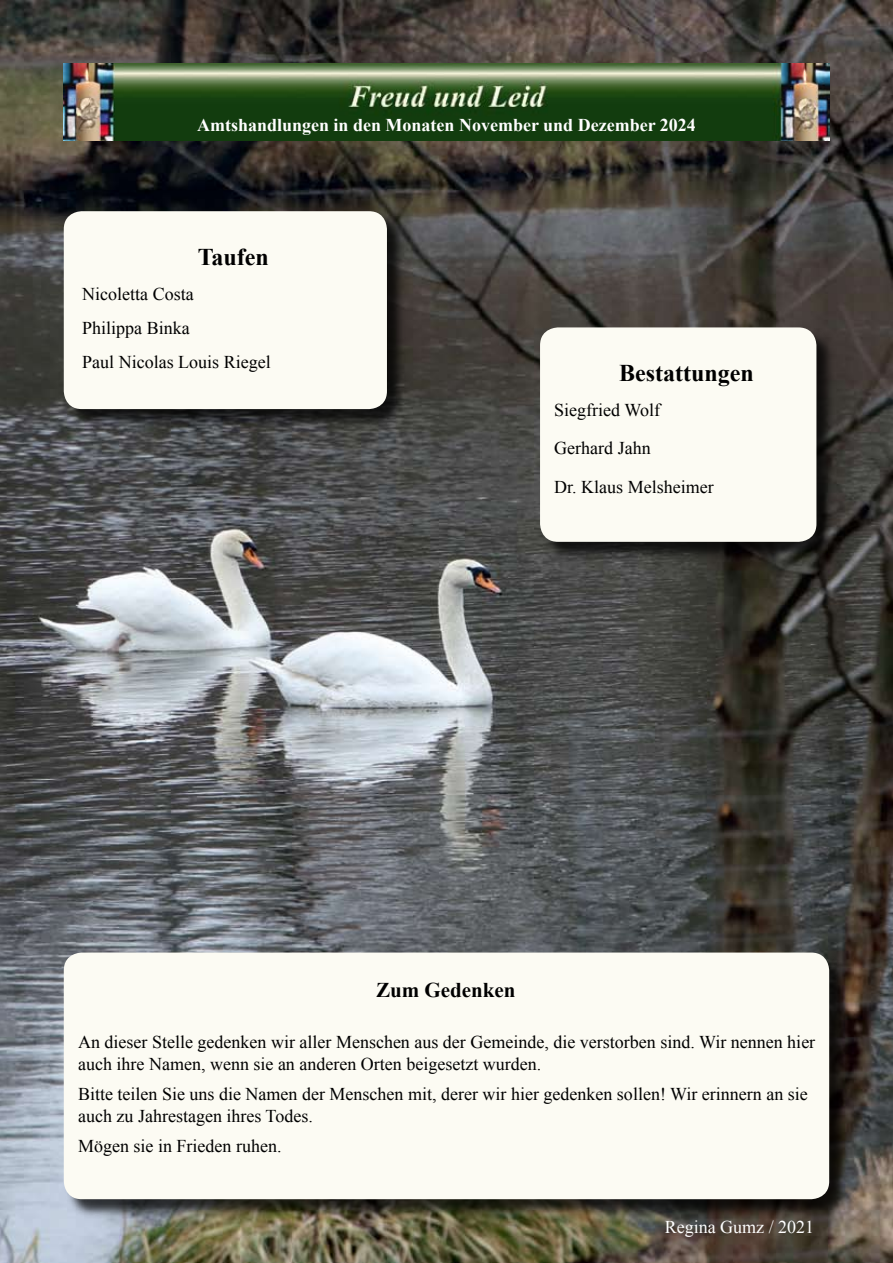
<style>
.page{position:relative;width:893px;height:1263px;background:#fff}
.page>*{position:absolute;margin:0;border:0;box-sizing:border-box;transform-origin:0 0}
.t1{font:700 24px "Times New Roman";color:#000}
.t2{font:700 21px "Times New Roman";color:#000}
.t3{font:18px/21.6px "Times New Roman";color:#000}
.t4{font:700 18px "Times New Roman";color:#fff}
.t5{font:18px "Times New Roman";color:#fff}
</style>
<div class="page">
<img style="left:0;top:0;width:893px;height:1263px">
<div style="left:65px;top:953px;width:784px;height:266px;background:#000;opacity:.75"></div>
<div style="left:64px;top:952px;width:765px;height:247px;background:#fcfbf3;border-radius:18px"></div>
<div style="left:65px;top:212px;width:342px;height:218px;background:#000;opacity:.75"></div>
<div style="left:64px;top:211px;width:323px;height:198px;background:#fcfbf3;border-radius:18px"></div>
<img style="left:64px;top:64px;width:765px;height:76px">
<div style="left:542px;top:328px;width:295px;height:233px;background:#000;opacity:.75"></div>
<div style="left:540px;top:327px;width:276px;height:215px;background:#fcfbf3;border-radius:18px"></div>
<p class="t4" style="left:197px;top:113px;width:500px">Amtshandlungen in den Monaten November und Dezember 2024</p>
<h1 class="t1" style="left:198px;top:241px;width:73px">Taufen</h1>
<p class="t3" style="left:82px;top:276px;width:190px;line-height:34.3px">Nicoletta Costa<br>Philippa Binka<br>Paul Nicolas Louis Riegel</p>
<h1 class="t1" style="left:619px;top:357px;width:136px">Bestattungen</h1>
<p class="t3" style="left:554px;top:390px;width:161px;line-height:38.5px">Siegfried Wolf<br>Gerhard Jahn<br>Dr. Klaus Melsheimer</p>
<p class="t2" style="left:376px;top:975px;width:141px">Zum Gedenken</p>
<p class="t3" style="left:78px;top:1031px;width:739px">An dieser Stelle gedenken wir aller Menschen aus der Gemeinde, die verstorben sind. Wir nennen hier auch ihre Namen, wenn sie an anderen Orten beigesetzt wurden.</p>
<p class="t3" style="left:78px;top:1083px;width:731px">Bitte teilen Sie uns die Namen der Menschen mit, derer wir hier gedenken sollen! Wir erinnern an sie auch zu Jahrestagen ihres Todes.</p>
<p class="t3" style="left:78px;top:1135px;width:205px">Mögen sie in Frieden ruhen.</p>
<p class="t5" style="left:665px;top:1215px;width:151px">Regina Gumz / 2021</p>
</div>
